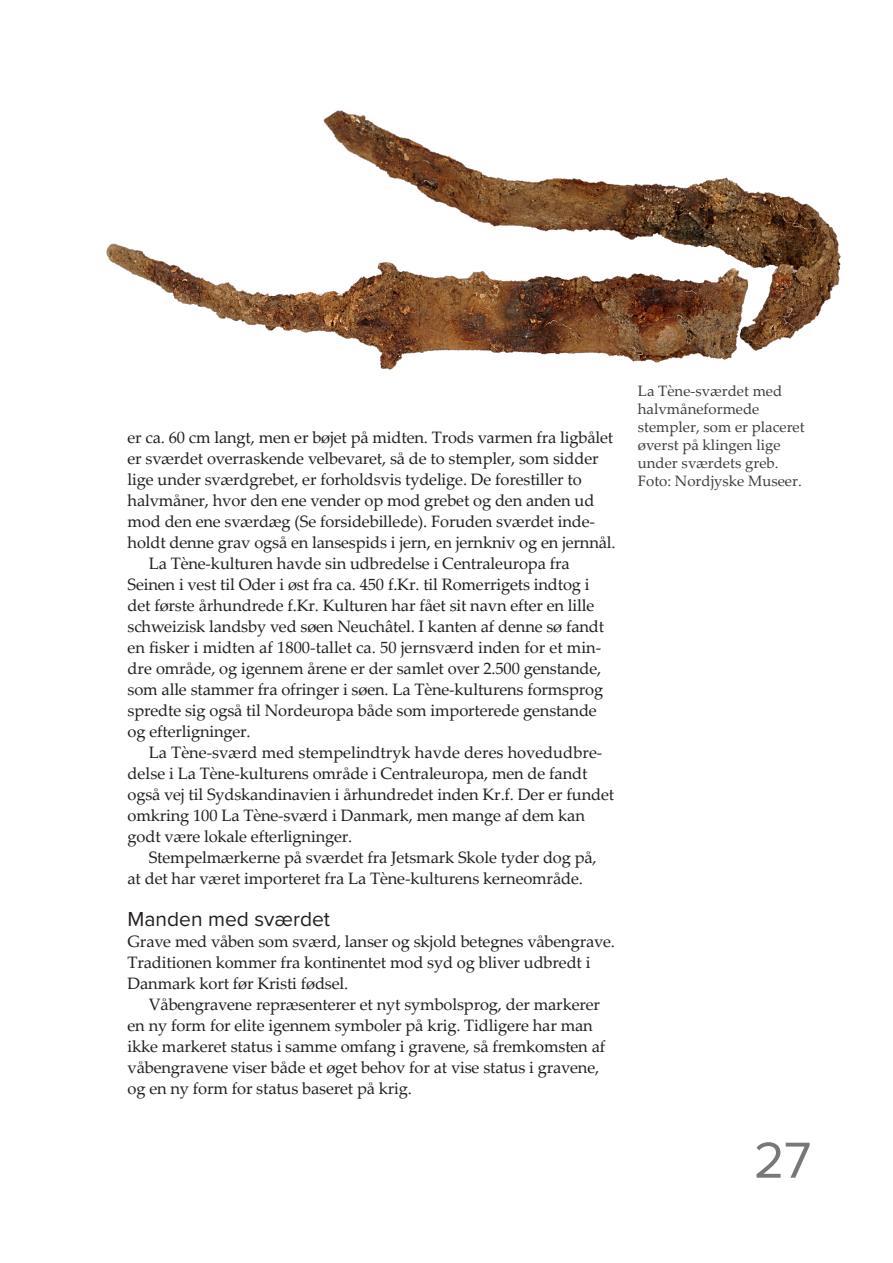
<style>
.page{position:relative;width:893px;height:1263px;background:#fff}
.page>*{position:absolute;margin:0;border:0;box-sizing:border-box;transform-origin:0 0}
.t1{font:52.5px "Proxima Nova";color:#76787b}
.Rubrik{font:21px "Proxima Nova";color:#231f20}
.Normal_0{font:16.5px/21px "Palatino Linotype";letter-spacing:-.01em;color:#231f20}
.Billedtekst{font:15px/18px "Palatino Linotype";color:#3e3e3f}
</style>
<div class="page">
<img style="left:106px;top:110px;width:735px;height:260px">
<p class="Normal_0" style="left:128px;top:426px;width:490px">er ca. 60 cm langt, men er bøjet på midten. Trods varmen fra ligbålet er sværdet overraskende velbevaret, så de to stempler, som sidder lige under sværdgrebet, er forholdsvis tydelige. De forestiller to halvmåner, hvor den ene vender op mod grebet og den anden ud mod den ene sværdæg (Se forsidebillede). Foruden sværdet inde&shy;holdt denne grav også en lansespids i jern, en jernkniv og en jernnål.</p>
<p class="Normal_0" style="left:128px;top:552px;width:478px;text-indent:21px">La Tène-kulturen havde sin udbredelse i Centraleuropa fra Seinen i vest til Oder i øst fra ca. 450 f.Kr. til Romerrigets indtog i det første århundrede f.Kr. Kulturen har fået sit navn efter en lille schweizisk landsby ved søen Neuchâtel. I kanten af denne sø fandt en fisker i midten af 1800-tallet ca. 50 jernsværd inden for et min&shy;dre område, og igennem årene er der samlet over 2.500 genstande, som alle stammer fra ofringer i søen. La Tène-kulturens formsprog spredte sig også til Nordeuropa både som importerede genstande og efterligninger.</p>
<p class="Normal_0" style="left:128px;top:741px;width:488px;text-indent:21px">La Tène-sværd med stempelindtryk havde deres hovedudbre&shy;delse i La Tène-kulturens område i Centraleuropa, men de fandt også vej til Sydskandinavien i århundredet inden Kr.f. Der er fundet omkring 100 La Tène-sværd i Danmark, men mange af dem kan godt være lokale efterligninger.</p>
<p class="Normal_0" style="left:128px;top:846px;width:471px;text-indent:21px">Stempelmærkerne på sværdet fra Jetsmark Skole tyder dog på, at det har været importeret fra La Tène-kulturens kerneområde.</p>
<p class="Rubrik" style="left:128px;top:903px;width:204px">Manden med sværdet</p>
<p class="Normal_0" style="left:128px;top:930px;width:489px">Grave med våben som sværd, lanser og skjold betegnes våbengrave.<br>Traditionen kommer fra kontinentet mod syd og bliver udbredt i<br>Danmark kort før Kristi fødsel.</p>
<p class="Normal_0" style="left:128px;top:993px;width:479px;text-indent:21px">Våbengravene repræsenterer et nyt symbolsprog, der markerer en ny form for elite igennem symboler på krig. Tidligere har man ikke markeret status i samme omfang i gravene, så fremkomsten af våbengravene viser både et øget behov for at vise status i gravene, og en ny form for status baseret på krig.</p>
<p class="Billedtekst" style="left:638px;top:381px;width:168px">La Tène-sværdet med halvmåneformede stempler, som er placeret øverst på klingen lige under sværdets greb.</p>
<p class="Billedtekst" style="left:638px;top:471px;width:165px">Foto: Nordjyske Museer.</p>
<h1 class="t1" style="left:754px;top:1121px;width:59px">27</h1>
</div>
